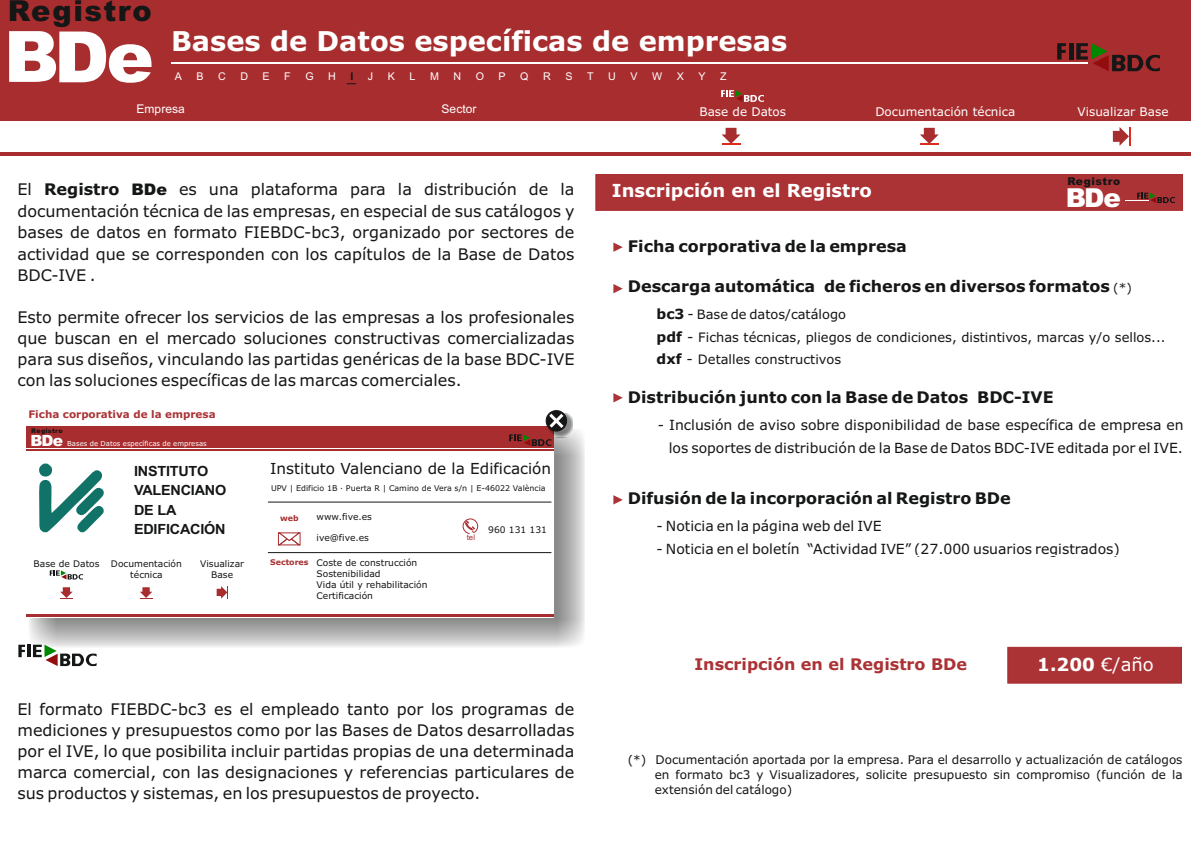
<style>
.page{position:relative;width:1191px;height:842px;background:#fff}
.page>*{position:absolute;margin:0;border:0;box-sizing:border-box;transform-origin:0 0}
.t1{font:900 70.9px "Arial";color:#fff}
.t2{font:900 28.9px "Arial";letter-spacing:.05em;color:#151616}
.t3{font:700 27.3px "Verdana";color:#fff}
.t4{font:900 26.1px "Arial";color:#fff}
.t5{font:700 18px "Verdana";color:#fff}
.t6{font:18px "Verdana";color:#fff}
.t7{font:16px/21.1px "Verdana";color:#151616;text-align:justify}
.t8{font:700 16px "Verdana";color:#151616}
.t9{font:700 16px "Verdana";color:#ab3235}
.t10{font:900 15.4px "Arial";color:#fff}
.t11{font:15.2px "Verdana";color:#151616}
.t12{font:14px/22.5px "Verdana";color:#151616;text-align:right}
.t13{font:700 14px/19.4px "Arial";letter-spacing:-.015em;color:#151616}
.t14{font:13px/22.5px "Verdana";color:#151616}
.t15{font:12px/15px "Verdana";color:#151616;text-align:justify}
.t16{font:12px "Verdana";color:#fff}
.t17{font:12px "Arial";color:#fff}
.t18{font:10.7px "Arial";color:#fff}
.t19{font:900 10.7px "Arial";letter-spacing:.05em;color:#151616}
.t20{font:700 10.7px "Arial";color:#151616}
.t21{font:700 10.4px "Verdana";color:#ab3235}
.t22{font:9.1px/11.1px "Verdana";color:#151616;text-align:center}
.t23{font:7.9px "Verdana";color:#151616}
.t24{font:700 7.9px "Verdana";color:#a82d2f}
.t25{font:7.8px "Arial";color:#a82d2f}
.t26{font:6.9px "Verdana";color:#fff}
.t27{font:900 6.3px "Arial";letter-spacing:.05em;color:#151616}
.s1{font-weight:700}
.s2{font-family:"Arial";font-weight:900}
.s3{font-weight:700;font-size:7.9px;color:#a82d2f}
.s4{font-weight:400;font-size:12px}
.s5{font-weight:700;font-size:14px}
.s6{font-size:14px}
.s7{font-weight:400;font-size:18px;color:#fff}
.s8{font-weight:400}
</style>
<div class="page">
<div style="left:0;top:0;width:1191px;height:121px;background:#a82d2f"></div>
<svg style="left:1057px;top:43px;width:9px;height:17px"></svg>
<div style="left:1068px;top:43px;width:5px;height:17px;background:#151616"></div>
<svg style="left:1076px;top:43px;width:83px;height:28px"></svg>
<hr style="left:171px;top:62px;width:916px;height:2px;background:#fff">
<hr style="left:0;top:152px;width:1191px;height:4px;background:#a82d2f">
<svg style="left:721px;top:90px;width:43px;height:12px"></svg>
<svg style="left:721px;top:128px;width:19px;height:17px"></svg>
<svg style="left:920px;top:128px;width:18px;height:17px"></svg>
<svg style="left:1112px;top:127px;width:18px;height:19px"></svg>
<div style="left:595px;top:174px;width:587px;height:37px;background:#ab3235"></div>
<svg style="left:613px;top:242px;width:10px;height:10px"></svg>
<svg style="left:613px;top:284px;width:10px;height:9px"></svg>
<svg style="left:613px;top:393px;width:10px;height:9px"></svg>
<svg style="left:613px;top:495px;width:10px;height:9px"></svg>
<div style="left:1007px;top:647px;width:174px;height:36px;background:#ab3235"></div>
<svg style="left:18px;top:645px;width:7px;height:12px"></svg>
<hr style="left:27px;top:645px;width:4px;height:12px;background:#151616">
<svg style="left:33px;top:648px;width:64px;height:18px"></svg>
<div style="left:28px;top:428px;width:556px;height:220px;background:#151616;opacity:.5"></div>
<div style="left:26px;top:426px;width:528px;height:191px;background:#fff"></div>
<div style="left:26px;top:426px;width:528px;height:24px;background:#a82d2f"></div>
<div style="left:26px;top:612px;width:528px;height:5px;background:#a82d2f"></div>
<hr style="left:268px;top:502px;width:283px;height:1px;background:#151616">
<svg style="left:278px;top:532px;width:22px;height:13px"></svg>
<svg style="left:463px;top:519px;width:15px;height:15px"></svg>
<svg style="left:60px;top:587px;width:13px;height:12px"></svg>
<svg style="left:140px;top:587px;width:12px;height:12px"></svg>
<hr style="left:268px;top:552px;width:283px;height:1px;background:#151616">
<svg style="left:217px;top:586px;width:11px;height:13px"></svg>
<svg style="left:50px;top:570px;width:33px;height:9px"></svg>
<hr style="left:26px;top:613px;width:528px;height:1px;background:#fff">
<hr style="left:26px;top:448px;width:528px;height:1px;background:#fff">
<svg style="left:509px;top:434px;width:42px;height:12px"></svg>
<div style="left:548px;top:413px;width:24px;height:24px;background:#151616;opacity:.5"></div>
<div style="left:546px;top:410px;width:21px;height:21px;background:#151616;border:1px solid #151616;border-radius:50%"></div>
<svg style="left:549px;top:414px;width:14px;height:14px"></svg>
<svg style="left:39px;top:464px;width:65px;height:68px"></svg>
<h2 class="t2" style="left:8px;top:1px;width:145px">Registro</h2>
<h1 class="t1" style="left:4px;top:31px;width:151px">B e</h1>
<h1 class="t1" style="left:54px;top:32px;width:57px">D</h1>
<h3 class="t3" style="left:171px;top:31px;width:617px">Bases de Datos específicas de empresas</h3>
<p class="t18" style="left:175px;top:72px;width:9px">A</p>
<p class="t18" style="left:196px;top:72px;width:9px">B</p>
<p class="t18" style="left:218px;top:72px;width:9px">C</p>
<p class="t18" style="left:240px;top:72px;width:9px">D</p>
<p class="t18" style="left:263px;top:72px;width:9px">E</p>
<p class="t18" style="left:284px;top:72px;width:8px">F</p>
<p class="t18" style="left:305px;top:72px;width:10px">G</p>
<p class="t18" style="left:328px;top:72px;width:9px">H</p>
<p class="t20" style="left:350px;top:72px;width:4px">I</p>
<p class="t18" style="left:368px;top:72px;width:7px">J</p>
<p class="t18" style="left:388px;top:72px;width:9px">K</p>
<p class="t18" style="left:409px;top:72px;width:7px">L</p>
<p class="t18" style="left:430px;top:72px;width:10px">M</p>
<p class="t18" style="left:453px;top:72px;width:9px">N</p>
<p class="t18" style="left:476px;top:72px;width:10px">O</p>
<p class="t18" style="left:498px;top:72px;width:9px">P</p>
<p class="t18" style="left:520px;top:72px;width:10px">Q</p>
<p class="t18" style="left:543px;top:72px;width:9px">R</p>
<p class="t18" style="left:565px;top:72px;width:9px">S</p>
<p class="t18" style="left:587px;top:72px;width:8px">T</p>
<p class="t18" style="left:608px;top:72px;width:9px">U</p>
<p class="t18" style="left:630px;top:72px;width:9px">V</p>
<p class="t18" style="left:652px;top:72px;width:12px">W</p>
<p class="t18" style="left:676px;top:72px;width:9px">X</p>
<p class="t18" style="left:698px;top:72px;width:9px">Y</p>
<p class="t18" style="left:720px;top:72px;width:8px">Z</p>
<p class="t17" style="left:137px;top:104px;width:50px">Empresa</p>
<p class="t17" style="left:441px;top:104px;width:36px">Sector</p>
<p class="t16" style="left:699px;top:106px;width:88px">Base de Datos</p>
<p class="t16" style="left:875px;top:107px;width:141px">Documentación técnica</p>
<p class="t16" style="left:1077px;top:107px;width:92px">Visualizar Base</p>
<p class="t7" style="left:17px;top:179px;width:558px;line-height:22.8px">El <span class="s1">Registro</span> <span class="s2">BDe</span> es una plataforma para la distribución de la documentación técnica de las empresas, en especial de sus catálogos y</p>
<p class="t7" style="left:17px;top:223px;width:558px">bases de datos en formato FIEBDC-bc3, organizado por sectores de actividad que se corresponden con los capítulos de la Base de Datos BDC-IVE .</p>
<p class="t7" style="left:17px;top:308px;width:558px">Esto permite ofrecer los servicios de las empresas a los profesionales que buscan en el mercado soluciones constructivas comercializadas para sus diseños, vinculando las partidas genéricas de la base BDC-IVE con las soluciones específicas de las marcas comerciales.</p>
<p class="t21" style="left:29px;top:410px;width:189px">Ficha corporativa de la empresa</p>
<p class="t27" style="left:31px;top:428px;width:33px">Registro</p>
<p class="t10" style="left:30px;top:435px;width:34px">B e</p>
<p class="t10" style="left:41px;top:435px;width:14px">D</p>
<p class="t26" style="left:67px;top:441px;width:141px">Bases de Datos específicas de empresas</p>
<p class="t13" style="left:134px;top:462px;width:94px">INSTITUTO<br>VALENCIANO<br>DE LA<br>EDIFICACIÓN</p>
<p class="t22" style="left:111px;top:559px;width:72px">Documentación técnica</p>
<p class="t22" style="left:34px;top:558px;width:67px">Base de Datos</p>
<p class="t22" style="left:200px;top:558px;width:46px">Visualizar<br>Base</p>
<p class="t11" style="left:270px;top:462px;width:282px">Instituto Valenciano de la Edificación</p>
<p class="t22" style="left:316px;top:512px;width:57px">www.five.es</p>
<p class="t23" style="left:271px;top:485px;width:276px">UPV | Edificio 1B · Puerta R | Camino de Vera s/n | E-46022 València</p>
<p class="t22" style="left:488px;top:525px;width:60px">960 131 131</p>
<p class="t22" style="left:316px;top:533px;width:54px">ive@five.es</p>
<p class="t25" style="left:467px;top:534px;width:10px">tel</p>
<p class="t24" style="left:280px;top:514px;width:20px">web</p>
<p class="t22" style="left:316px;top:558px;width:112px;text-align:left;text-indent:-46px"><span class="s3">Sectores</span> Coste de construcción<br>Sostenibilidad<br>Vida útil y rehabilitación<br>Certificación</p>
<p class="t7" style="left:17px;top:700px;width:558px">El formato FIEBDC-bc3 es el empleado tanto por los programas de mediciones y presupuestos como por las Bases de Datos desarrolladas por el IVE, lo que posibilita incluir partidas propias de una determinada marca comercial, con las designaciones y referencias particulares de sus productos y sistemas, en los presupuestos de proyecto.</p>
<p class="t5" style="left:612px;top:183px;width:261px">Inscripción en el Registro</p>
<p class="t19" style="left:1067px;top:177px;width:55px">Registro</p>
<h3 class="t4" style="left:1065px;top:188px;width:57px">B e</h3>
<h3 class="t4" style="left:1084px;top:188px;width:22px">D</h3>
<p class="t8" style="left:628px;top:240px;width:280px">Ficha corporativa de la empresa</p>
<p class="t8" style="left:628px;top:280px;width:505px">Descarga automática de ficheros en diversos formatos <span class="s4">(*)</span></p>
<p class="t14" style="left:656px;top:304px;width:510px"><span class="s5">bc3</span> <span class="s6">-</span> Base de datos/catálogo<br><span class="s5">pdf</span> <span class="s6">-</span> Fichas técnicas, pliegos de condiciones, distintivos, marcas y/o sellos... <span class="s5">dxf</span> <span class="s6">-</span> Detalles constructivos</p>
<p class="t8" style="left:628px;top:391px;width:427px">Distribución junto con la Base de Datos BDC-IVE</p>
<p class="t12" style="left:658px;top:415px;width:527px">- Inclusión de aviso sobre disponibilidad de base específica de empresa en los soportes de distribución de la Base de Datos BDC-I VE editada por el IVE.</p>
<p class="t8" style="left:628px;top:492px;width:384px">Difusión de la incorporación al Registro BDe</p>
<p class="t12" style="left:656px;top:516px;width:227px">- Noticia en la página web del IVE</p>
<p class="t12" style="left:656px;top:538px;width:465px">- Noticia en el boletín “Actividad IVE” (27.000 usuarios registrados)</p>
<p class="t9" style="left:694px;top:658px;width:342px">Inscripción en el Registro BDe <span class="s7">TARIFA</span></p>
<p class="t6" style="left:1079px;top:657px;width:90px">800€/Año</p>
<p class="t5" style="left:1037px;top:657px;width:118px">1.200 <span class="s8">€/año</span></p>
<p class="t15" style="left:655px;top:753px;width:529px;text-indent:-27px">(*) Documentación aportada por la empresa. Para el desarrollo y actualización de catálogos en formato bc3 y Visualizadores, solicite presupuesto sin compromiso (función de la extensión del catálogo)</p>
</div>
